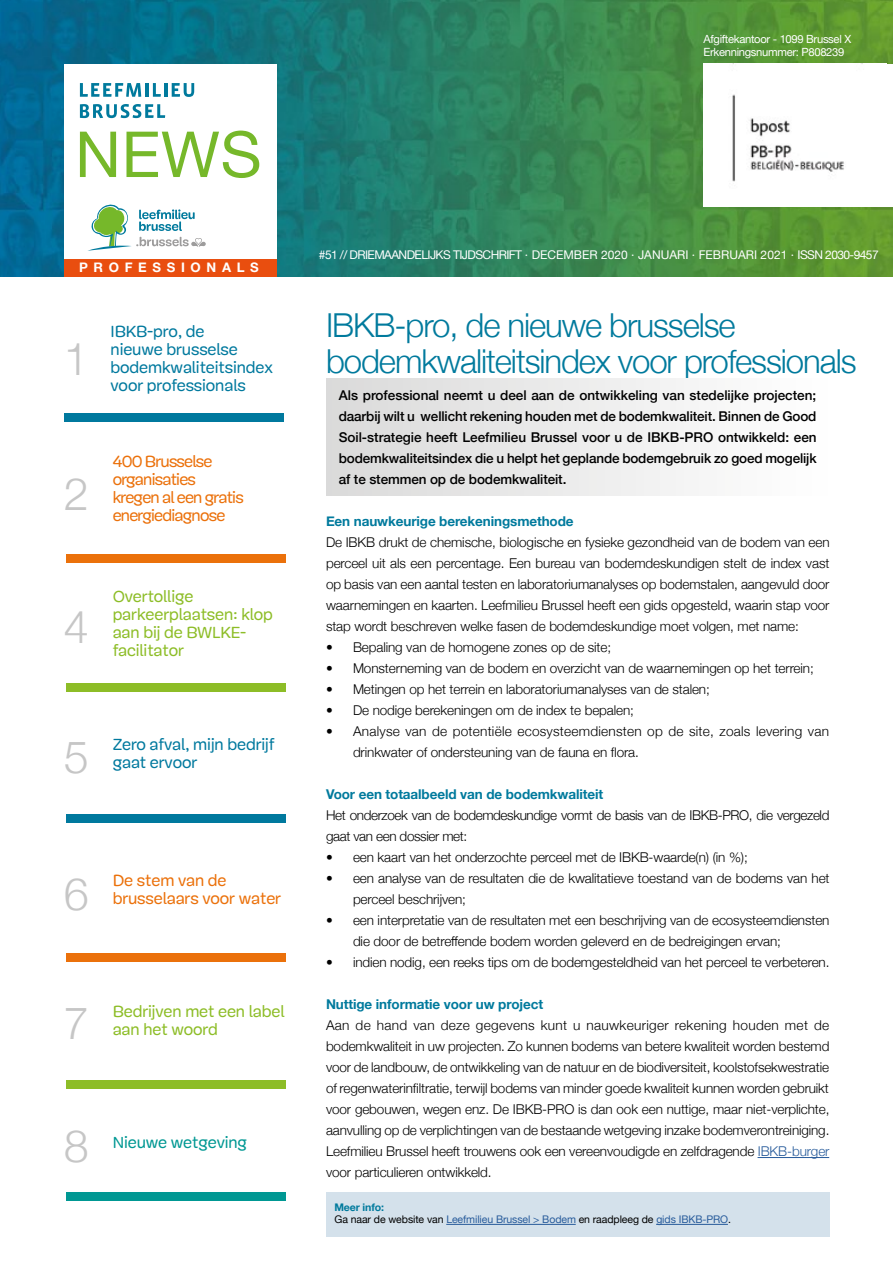
<style>
.page{position:relative;width:893px;height:1263px;background:#fff}
.page>*{position:absolute;margin:0;border:0;box-sizing:border-box;transform-origin:0 0}
.t1{font:300 45px "Helvetica Neue";color:#c6c6c6}
.t2{font:300 33px/36px "Helvetica Neue";letter-spacing:-.035em;color:#007a9d}
.t3{font:16.5px/18px "Mija";letter-spacing:-.005em;color:#00799e}
.t4{font:16.5px/18px "Mija";letter-spacing:-.005em;color:#8dbd27}
.t5{font:16.5px/18px "Mija";letter-spacing:-.045em;color:#eb710b}
.t6{font:16.5px/18px "Mija";letter-spacing:-.005em;color:#eb710b}
.t7{font:16.5px "Mija";letter-spacing:-.005em;color:#009893}
.t8{font:300 13.5px/21px "Helvetica Neue";letter-spacing:-.01em;color:#000;text-align:justify}
.t9{font:500 13.5px/21px "Helvetica Neue";letter-spacing:-.01em;color:#000;text-align:justify}
.t10{font:300 13.5px/21px "Helvetica Neue";letter-spacing:.015em;color:#000}
.t11{font:700 13.5px "Helvetica Neue";letter-spacing:-.01em;color:#007a9d}
.t12{font:300 13.5px/21px "Helvetica Neue";letter-spacing:-.03em;color:#000}
.t13{font:700 13.2px "Helvetica Neue LT Std";letter-spacing:.43em;color:#fff}
.t14{font:12px "Helvetica Neue";letter-spacing:-.05em;color:#fff}
.t15{font:11.25px/12.8px "Helvetica Neue";letter-spacing:-.03em;color:#fff}
.t16{font:10.5px/12.6px "Helvetica Neue";letter-spacing:-.01em;color:#275b9b}
.s1{color:#275b9b}
.s2{font-weight:700;color:#007a9d}
.s3{color:#000}
</style>
<div class="page">
<img style="left:0;top:0;width:893px;height:276px">
<div style="left:64px;top:64px;width:212px;height:212px;background:#fff"></div>
<div style="left:64px;top:259px;width:212px;height:17px;background:#e94e0f"></div>
<svg style="left:80px;top:132px;width:36px;height:45px"></svg>
<svg style="left:126px;top:131px;width:133px;height:47px"></svg>
<svg style="left:88px;top:204px;width:118px;height:47px"></svg>
<svg style="left:80px;top:83px;width:61px;height:14px"></svg>
<hr style="left:145px;top:83px;width:3px;height:14px;background:#007a9d">
<svg style="left:153px;top:83px;width:8px;height:14px"></svg>
<hr style="left:164px;top:83px;width:3px;height:14px;background:#007a9d">
<svg style="left:172px;top:83px;width:22px;height:14px"></svg>
<svg style="left:80px;top:104px;width:85px;height:14px"></svg>
<img style="left:703px;top:64px;width:177px;height:143px">
<div style="left:880px;top:64px;width:13px;height:143px;background:#fff"></div>
<div style="left:326px;top:378px;width:503px;height:118px;background:linear-gradient(to right,#dadada,#fff)"></div>
<hr style="left:757px;top:1157px;width:72px;height:1px;background:#275b9b">
<div style="left:326px;top:1192px;width:503px;height:45px;background:#d4e1eb"></div>
<hr style="left:446px;top:1224px;width:130px;height:1px;background:#275b9b">
<hr style="left:656px;top:1224px;width:72px;height:1px;background:#275b9b">
<div style="left:64px;top:414px;width:219px;height:8px;background:#00799e"></div>
<div style="left:66px;top:554px;width:220px;height:8px;background:#eb710b"></div>
<div style="left:66px;top:684px;width:220px;height:8px;background:#8dbd27"></div>
<div style="left:66px;top:814px;width:220px;height:9px;background:#00799e"></div>
<div style="left:66px;top:1192px;width:220px;height:9px;background:#009893"></div>
<div style="left:66px;top:953px;width:220px;height:9px;background:#eb710b"></div>
<div style="left:66px;top:1080px;width:220px;height:9px;background:#8dbd27"></div>
<p class="t15" style="left:703px;top:33px;width:149px">Afgiftekantoor - 1099 Brussel X<br>Erkenningsnummer: P808239</p>
<p class="t13" style="left:79px;top:260px;width:181px">PROFESSIONALS</p>
<h1 class="t1" style="left:64px;top:323px;width:27px">1</h1>
<h1 class="t1" style="left:64px;top:457px;width:27px">2</h1>
<p class="t3" style="left:111px;top:323px;width:164px">IBKB-pro, de<br>nieuwe brusselse bodemkwaliteitsindex voor professionals</p>
<p class="t5" style="left:113px;top:453px;width:133px">400 Brusselse organisaties kregen al een gratis energiediagnose</p>
<h1 class="t1" style="left:64px;top:591px;width:27px">4</h1>
<p class="t4" style="left:113px;top:588px;width:162px">Overtollige parkeerplaatsen: klop aan bij de BWLKE&shy;facilitator</p>
<h1 class="t1" style="left:64px;top:720px;width:27px">5</h1>
<p class="t3" style="left:113px;top:735px;width:163px">Zero afval, mijn bedrijf gaat ervoor</p>
<h1 class="t1" style="left:64px;top:857px;width:27px">6</h1>
<p class="t6" style="left:113px;top:871px;width:170px">De stem van de brusselaars voor water</p>
<h1 class="t1" style="left:64px;top:987px;width:27px">7</h1>
<p class="t4" style="left:113px;top:1002px;width:173px">Bedrijven met een label aan het woord</p>
<h1 class="t1" style="left:64px;top:1109px;width:27px">8</h1>
<p class="t7" style="left:113px;top:1133px;width:136px">Nieuwe wetgeving</p>
<p class="t14" style="left:319px;top:246px;width:561px">#51 // DRIEMAANDELIJKS TIJDSCHRIFT · DECEMBER 2020 · JANUARI · FEBRUARI 2021 · ISSN 2030-9457</p>
<h2 class="t2" style="left:326px;top:305px;width:532px">IBKB-pro, de nieuwe brusselse bodemkwaliteitsindex voor professionals</h2>
<p class="t9" style="left:339px;top:384px;width:479px">Als professional neemt u deel aan de ontwikkeling van stedelijke projecten; daarbij wilt u wellicht rekening houden met de bodemkwaliteit. Binnen de Good Soil-strategie heeft Leefmilieu Brussel voor u de IBKB-PRO ontwikkeld: een bodemkwaliteitsindex die u helpt het geplande bodemgebruik zo goed mogelijk af te stemmen op de bodemkwaliteit.</p>
<p class="t11" style="left:326px;top:511px;width:249px">Een nauwkeurige berekeningsmethode</p>
<p class="t8" style="left:326px;top:531px;width:505px">De IBKB drukt de chemische, biologische en fysieke gezondheid van de bodem van een perceel uit als een percentage. Een bureau van bodemdeskundigen stelt de index vast op basis van een aantal testen en laboratoriumanalyses op bodemstalen, aangevuld door waarnemingen en kaarten. Leefmilieu Brussel heeft een gids opgesteld, waarin stap voor stap wordt beschreven welke fasen de bodemdeskundige moet volgen, met name:</p>
<p class="t8" style="left:326px;top:636px;width:287px">• Bepaling van de homogene zones op de site;</p>
<p class="t8" style="left:326px;top:657px;width:489px">• Monsterneming van de bodem en overzicht van de waarnemingen op het terrein;</p>
<p class="t8" style="left:326px;top:678px;width:385px">• Metingen op het terrein en laboratoriumanalyses van de stalen;</p>
<p class="t8" style="left:326px;top:699px;width:309px">• De nodige berekeningen om de index te bepalen;</p>
<p class="t10" style="left:353px;top:720px;width:477px;text-indent:-27px">• Analyse van de potentiële ecosysteemdiensten op de site, zoals levering van drinkwater of ondersteuning van de fauna en flora.</p>
<p class="t11" style="left:326px;top:784px;width:279px">Voor een totaalbeeld van de bodemkwaliteit</p>
<p class="t12" style="left:326px;top:804px;width:505px">Het onderzoek van de bodemdeskundige vormt de basis van de IBKB-PRO, die vergezeld gaat van een dossier met:</p>
<p class="t8" style="left:326px;top:846px;width:423px">• een kaart van het onderzochte perceel met de IBKB-waarde(n) (in %);</p>
<p class="t8" style="left:353px;top:867px;width:478px;text-indent:-27px">• een analyse van de resultaten die de kwalitatieve toestand van de bodems van het perceel beschrijven;</p>
<p class="t8" style="left:353px;top:909px;width:478px;text-indent:-27px">• een interpretatie van de resultaten met een beschrijving van de ecosysteemdiensten die door de betreffende bodem worden geleverd en de bedreigingen ervan;</p>
<p class="t8" style="left:326px;top:951px;width:505px">• indien nodig, een reeks tips om de bodemgesteldheid van het perceel te verbeteren.</p>
<p class="t11" style="left:326px;top:994px;width:219px">Nuttige informatie voor uw project</p>
<p class="t8" style="left:326px;top:1014px;width:505px">Aan de hand van deze gegevens kunt u nauwkeuriger rekening houden met de bodemkwaliteit in uw projecten. Zo kunnen bodems van betere kwaliteit worden bestemd voor de landbouw, de ontwikkeling van de natuur en de biodiversiteit, koolstofsekwestratie of regenwaterinfiltratie, terwijl bodems van minder goede kwaliteit kunnen worden gebruikt voor gebouwen, wegen enz. De IBKB-PRO is dan ook een nuttige, maar niet-verplichte, aanvulling op de verplichtingen van de bestaande wetgeving inzake bodemverontreiniging.<br>Leefmilieu Brussel heeft trouwens ook een vereenvoudigde en zelfdragende <span class="s1">IBKB-burger </span>voor particulieren ontwikkeld.</p>
<p class="t16" style="left:334px;top:1201px;width:398px"><span class="s2">Meer info:<br></span><span class="s3">Ga naar de website van</span> Leefmilieu Brussel &gt; Bodem <span class="s3">en raadpleeg de</span> gids IBKB-PRO<span class="s3">.</span></p>
</div>
